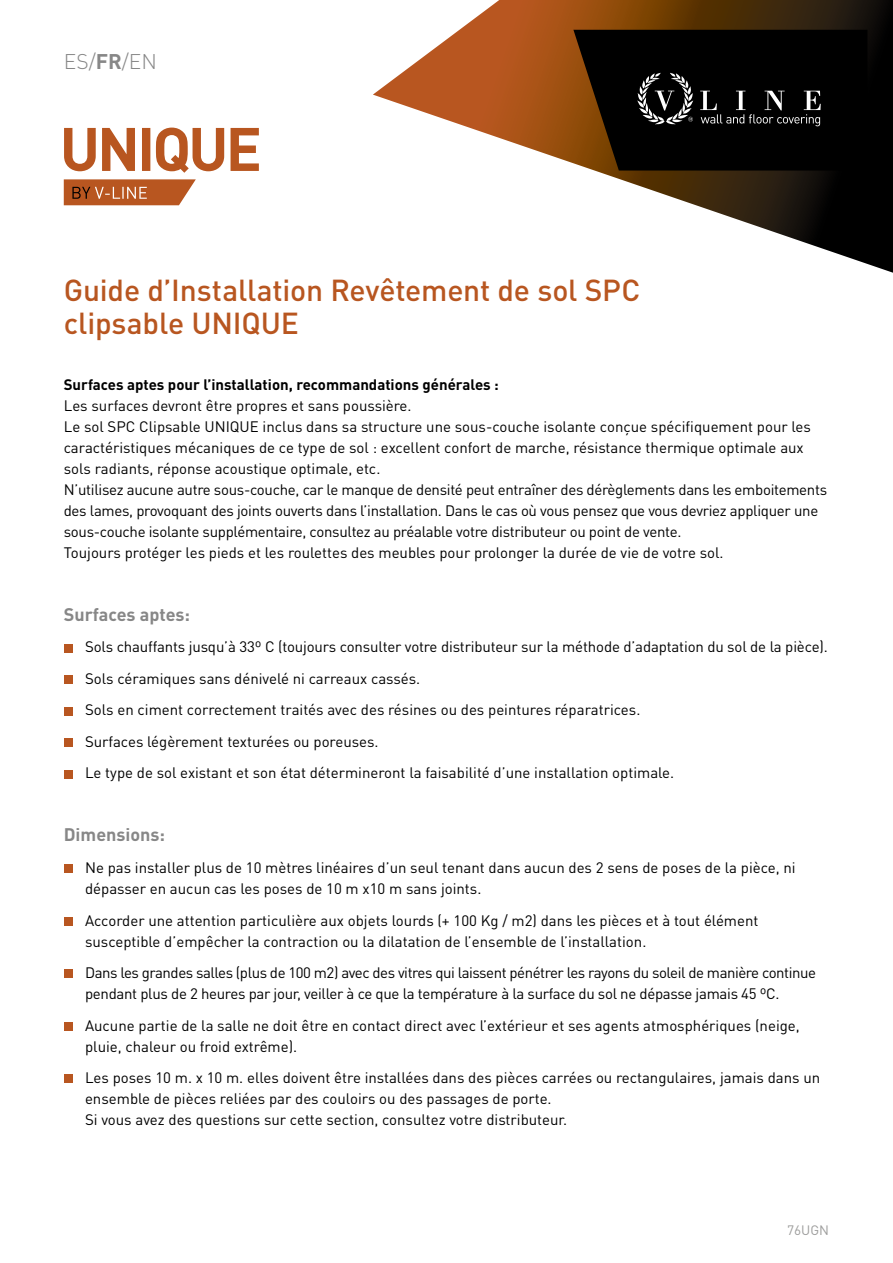
<style>
.page{position:relative;width:893px;height:1263px;background:#fff}
.page>*{position:absolute;margin:0;border:0;box-sizing:border-box;transform-origin:0 0}
.t1{font:500 30px/33px "DIN Pro";letter-spacing:-.005em;color:#b85620}
.t2{font:300 21px "DIN Pro";color:#878787}
.t3{font:700 18px "DIN Pro";color:#878787}
.t4{font:15px/21px "DIN Pro";color:#000}
.t5{font:15px/21px "DIN Pro";letter-spacing:-.03em;color:#000}
.t6{font:700 15px "DIN Pro";color:#000}
.t7{font:13.5px "DIN Pro";color:#9d9d9c}
.s1{font-weight:700}
</style>
<div class="page">
<div style="left:64px;top:644px;width:8px;height:8px;background:#b85620"></div>
<div style="left:64px;top:675px;width:8px;height:9px;background:#b85620"></div>
<div style="left:64px;top:707px;width:8px;height:8px;background:#b85620"></div>
<div style="left:64px;top:738px;width:8px;height:9px;background:#b85620"></div>
<div style="left:64px;top:770px;width:8px;height:8px;background:#b85620"></div>
<div style="left:64px;top:864px;width:8px;height:9px;background:#b85620"></div>
<div style="left:64px;top:917px;width:8px;height:8px;background:#b85620"></div>
<div style="left:64px;top:969px;width:8px;height:9px;background:#b85620"></div>
<div style="left:64px;top:1022px;width:8px;height:8px;background:#b85620"></div>
<div style="left:64px;top:1074px;width:8px;height:9px;background:#b85620"></div>
<svg style="left:373px;top:0;width:520px;height:273px"></svg>
<svg style="left:573px;top:30px;width:294px;height:141px;background:#140f09"></svg>
<svg style="left:64px;top:179px;width:132px;height:26px;background:#bc683a"></svg>
<svg style="left:64px;top:128px;width:195px;height:45px"></svg>
<h2 class="t2" style="left:64px;top:47px;width:95px">ES/<span class="s1">FR</span>/EN</h2>
<h1 class="t1" style="left:64px;top:273px;width:578px">Guide d’Installation Revêtement de sol SPC clipsable UNIQUE</h1>
<p class="t6" style="left:64px;top:374px;width:437px">Surfaces aptes pour l’installation, recommandations générales :</p>
<p class="t4" style="left:64px;top:394px;width:765px">Les surfaces devront être propres et sans poussière.<br>Le sol SPC Clipsable UNIQUE inclus dans sa structure une sous-couche isolante conçue spécifiquement pour les caractéristiques mécaniques de ce type de sol : excellent confort de marche, résistance thermique optimale aux sols radiants, réponse acoustique optimale, etc.<br>N’utilisez aucune autre sous-couche, car le manque de densité peut entraîner des dérèglements dans les emboitements des lames, provoquant des joints ouverts dans l’installation. Dans le cas où vous pensez que vous devriez appliquer une sous-couche isolante supplémentaire, consultez au préalable votre distributeur ou point de vente.<br>Toujours protéger les pieds et les roulettes des meubles pour prolonger la durée de vie de votre sol.</p>
<p class="t3" style="left:64px;top:602px;width:128px">Surfaces aptes:</p>
<p class="t4" style="left:85px;top:631px;width:744px;line-height:31.5px">Sols chauffants jusqu’à 33º C (toujours consulter votre distributeur sur la méthode d’adaptation du sol de la pièce).<br>Sols céramiques sans dénivelé ni carreaux cassés.<br>Sols en ciment correctement traités avec des résines ou des peintures réparatrices.<br>Surfaces légèrement texturées ou poreuses.<br>Le type de sol existant et son état détermineront la faisabilité d’une installation optimale.</p>
<p class="t3" style="left:64px;top:823px;width:103px">Dimensions:</p>
<p class="t4" style="left:85px;top:856px;width:712px">Ne pas installer plus de 10 mètres linéaires d’un seul tenant dans aucun des 2 sens de poses de la pièce, ni dépasser en aucun cas les poses de 10 m x10 m sans joints.</p>
<p class="t4" style="left:85px;top:909px;width:675px">Accorder une attention particulière aux objets lourds (+ 100 Kg / m2) dans les pièces et à tout élément susceptible d’empêcher la contraction ou la dilatation de l’ensemble de l’installation.</p>
<p class="t5" style="left:85px;top:961px;width:732px">Dans les grandes salles (plus de 100 m2) avec des vitres qui laissent pénétrer les rayons du soleil de manière continue pendant plus de 2 heures par jour, veiller à ce que la température à la surface du sol ne dépasse jamais 45 ºC.</p>
<p class="t4" style="left:85px;top:1014px;width:716px">Aucune partie de la salle ne doit être en contact direct avec l’extérieur et ses agents atmosphériques (neige, pluie, chaleur ou froid extrême).</p>
<p class="t4" style="left:85px;top:1066px;width:737px">Les poses 10 m. x 10 m. elles doivent être installées dans des pièces carrées ou rectangulaires, jamais dans un ensemble de pièces reliées par des couloirs ou des passages de porte.<br>Si vous avez des questions sur cette section, consultez votre distributeur.</p>
<p class="t7" style="left:787px;top:1221px;width:43px">76UGN</p>
</div>
